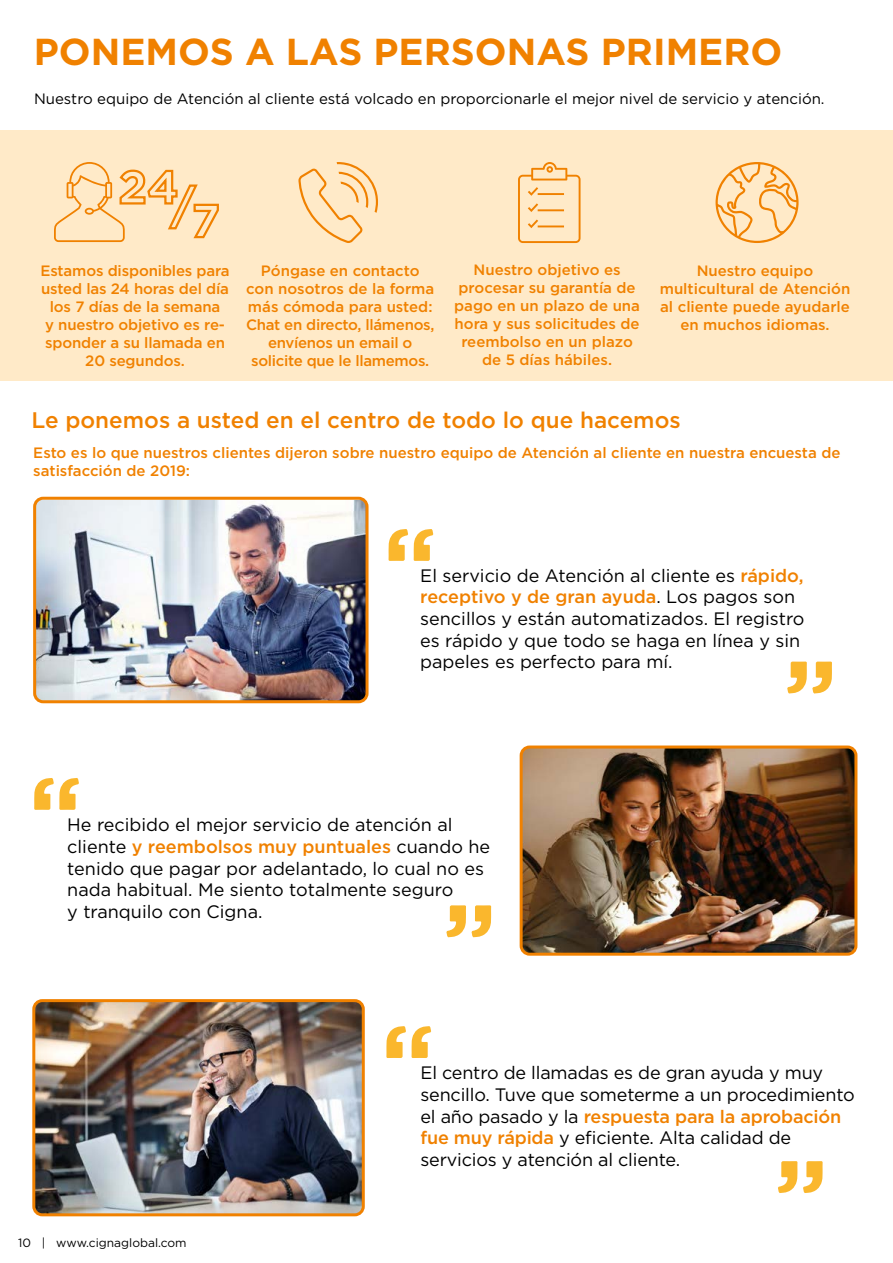
<style>
.page{position:relative;width:893px;height:1263px;background:#fff}
.page>*{position:absolute;margin:0;border:0;box-sizing:border-box;transform-origin:0 0}
.t1{font:700 37.5px "Gotham";color:#f08100}
.t2{font:500 22.5px "Gotham";color:#f08100}
.t3{font:18px/21.6px "Gotham";color:#000}
.t4{font:500 15px/18px "Gotham";color:#f08100;text-align:center}
.t5{font:500 15px/18px "Gotham";letter-spacing:-.02em;color:#f08100;text-align:center}
.t6{font:15px "Gotham";color:#000}
.t7{font:12px "Gotham";color:#000}
.s1{font-weight:500;color:#f08100}
</style>
<div class="page">
<div style="left:0;top:130px;width:893px;height:250px;background:#ffeac8"></div>
<img style="left:37px;top:501px;width:328px;height:198px">
<div style="left:33px;top:497px;width:336px;height:206px;border:3px solid #f08100;border-radius:9px"></div>
<svg style="left:54px;top:162px;width:165px;height:80px"></svg>
<svg style="left:298px;top:162px;width:80px;height:81px"></svg>
<svg style="left:518px;top:162px;width:63px;height:81px"></svg>
<svg style="left:716px;top:162px;width:83px;height:81px"></svg>
<img style="left:524px;top:749px;width:329px;height:203px">
<div style="left:520px;top:745px;width:337px;height:211px;border:3px solid #f08100;border-radius:9px"></div>
<img style="left:36px;top:1003px;width:325px;height:209px">
<div style="left:32px;top:999px;width:333px;height:217px;border:3px solid #f08100;border-radius:9px"></div>
<svg style="left:787px;top:662px;width:45px;height:31px"></svg>
<svg style="left:389px;top:529px;width:44px;height:32px"></svg>
<svg style="left:34px;top:778px;width:45px;height:32px"></svg>
<svg style="left:446px;top:905px;width:45px;height:32px"></svg>
<svg style="left:386px;top:1026px;width:45px;height:32px"></svg>
<svg style="left:778px;top:1161px;width:45px;height:32px"></svg>
<h1 class="t1" style="left:34px;top:27px;width:750px">PONEMOS A LAS PERSONAS PRIMERO</h1>
<p class="t6" style="left:34px;top:89px;width:792px">Nuestro equipo de Atención al cliente está volcado en proporcionarle el mejor nivel de servicio y atención.</p>
<p class="t4" style="left:41px;top:261px;width:191px">Estamos disponibles para usted las 24 horas del día los 7 días de la semana<br>y nuestro objetivo es re&shy;sponder a su llamada en<br>20 segundos.</p>
<p class="t5" style="left:246px;top:261px;width:190px">Póngase en contacto con nosotros de la forma más cómoda para usted:<br>Chat en directo, llámenos, envíenos un email o solicite que le llamemos.</p>
<p class="t4" style="left:454px;top:261px;width:187px">Nuestro objetivo es procesar su garantía de pago en un plazo de una hora y sus solicitudes de reembolso en un plazo de 5 días hábiles.</p>
<p class="t4" style="left:660px;top:261px;width:192px">Nuestro equipo multicultural de Atención al cliente puede ayudarle en muchos idiomas.</p>
<p class="t2" style="left:31px;top:405px;width:651px">Le ponemos a usted en el centro de todo lo que hacemos</p>
<p class="t4" style="left:33px;top:443px;width:809px;text-align:left">Esto es lo que nuestros clientes dijeron sobre nuestro equipo de Atención al cliente en nuestra encuesta de satisfacción de 2019:</p>
<p class="t3" style="left:420px;top:564px;width:386px">El servicio de Atención al cliente es <span class="s1">rápido, receptivo y de gran ayuda</span>. Los pagos son sencillos y están automatizados. El registro es rápido y que todo se haga en línea y sin papeles es perfecto para mí.</p>
<p class="t3" style="left:67px;top:814px;width:424px">He recibido el mejor servicio de atención al cliente <span class="s1">y reembolsos muy puntuales</span> cuando he tenido que pagar por adelantado, lo cual no es nada habitual. Me siento totalmente seguro<br>y tranquilo con Cigna.</p>
<p class="t7" style="left:18px;top:1235px;width:170px">10 | www.cignaglobal.com</p>
<p class="t3" style="left:420px;top:1062px;width:436px">El centro de llamadas es de gran ayuda y muy sencillo. Tuve que someterme a un procedimiento el año pasado y la <span class="s1">respuesta para la aprobación fue muy rápida</span> y eficiente. Alta calidad de servicios y atención al cliente.</p>
</div>
